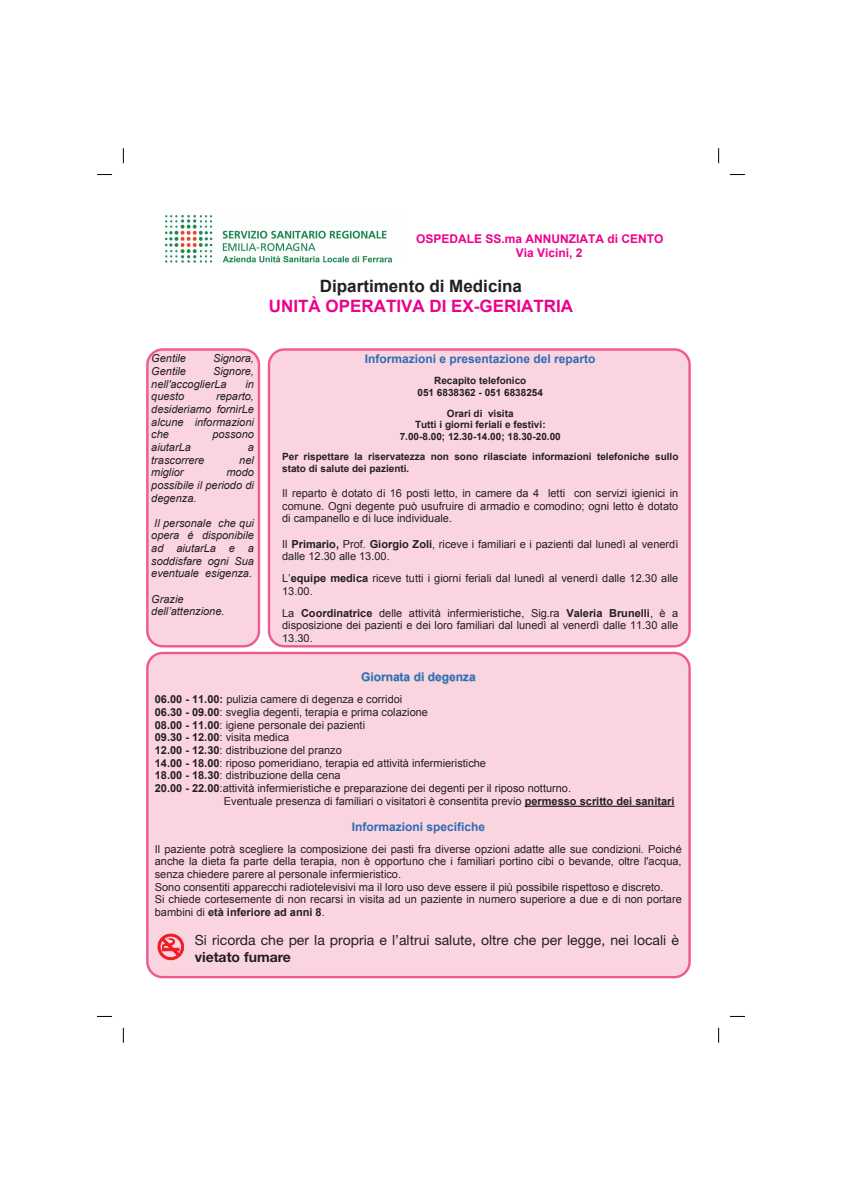
<style>
.page{position:relative;width:842px;height:1191px;background:#fff}
.page>*{position:absolute;margin:0;border:0;box-sizing:border-box;transform-origin:0 0}
.t1{font:700 17px "Arial";color:#ed028c}
.t2{font:700 17px "Arial";color:#231f20}
.t3{font:14px "Helvetica Neue";color:#231f20}
.t4{font:700 14px "Helvetica Neue";color:#231f20}
.t5{font:700 12px "Arial";color:#2c6cb5}
.t6{font:700 12px/13.8px "Arial";color:#ed028c}
.t7{font:700 12px "Arial";letter-spacing:-.02em;color:#2c6cb5}
.t8{font:11px/12.6px "Arial";color:#231f20;text-align:justify}
.t9{font:italic 11px/12.6px "Arial";color:#231f20;text-align:justify}
.t10{font:700 10px/11.5px "Arial";color:#231f20;text-align:center}
.s1{font-style:italic}
.s2{font-weight:700}
.s3{color:#c7c8ca}
</style>
<div class="page">
<svg style="left:146px;top:348px;width:114px;height:300px;background:#f9cedc"></svg>
<div style="left:146px;top:652px;width:545px;height:326px;background:#fad5e0"></div>
<div style="left:268px;top:348px;width:423px;height:300px;background:#fad5e0"></div>
<img style="left:166px;top:215px;width:226px;height:48px">
<hr style="left:525px;top:806px;width:150px;height:1px;background:#231f20">
<svg style="left:97px;top:174px;width:15px;height:1px"></svg>
<svg style="left:730px;top:174px;width:15px;height:1px"></svg>
<svg style="left:97px;top:1016px;width:15px;height:1px"></svg>
<svg style="left:730px;top:1016px;width:15px;height:1px"></svg>
<svg style="left:123px;top:148px;width:1px;height:15px"></svg>
<svg style="left:123px;top:1028px;width:1px;height:15px"></svg>
<svg style="left:718px;top:148px;width:1px;height:15px"></svg>
<svg style="left:718px;top:1028px;width:1px;height:15px"></svg>
<div style="left:154px;top:891px;width:30px;height:69px;background:#fad5e0"></div>
<p class="t6" style="left:516px;top:232px;width:149px;text-indent:-100px">OSPEDALE SS.ma ANNUNZIATA di CENTO<br>Via Vicini, 2</p>
<h1 class="t1" style="left:269px;top:296px;width:306px">UNITÀ OPERATIVA DI EX-GERIATRIA</h1>
<h1 class="t2" style="left:320px;top:277px;width:204px">Dipartimento di Medicina</h1>
<p class="t9" style="left:151px;top:352px;width:36px">Gentile</p>
<p class="t9" style="left:213px;top:352px;width:42px">Signora,</p>
<p class="t9" style="left:151px;top:365px;width:36px">Gentile</p>
<p class="t9" style="left:151px;top:365px;width:104px;text-indent:62px">Signore, nell'accoglierLa</p>
<p class="t9" style="left:245px;top:378px;width:10px">in</p>
<p class="t9" style="left:151px;top:390px;width:104px;text-indent:65px">reparto, desideriamo fornirLe alcune informazioni che</p>
<p class="t9" style="left:151px;top:390px;width:35px">questo</p>
<p class="t9" style="left:212px;top:428px;width:43px">possono</p>
<p class="t9" style="left:151px;top:441px;width:41px">aiutarLa</p>
<p class="t9" style="left:248px;top:441px;width:8px">a</p>
<p class="t9" style="left:151px;top:453px;width:55px">trascorrere</p>
<p class="t9" style="left:239px;top:453px;width:16px">nel</p>
<p class="t9" style="left:151px;top:466px;width:34px">miglior</p>
<p class="t9" style="left:151px;top:466px;width:104px;text-indent:75px">modo possibile il periodo di degenza.</p>
<p class="t9" style="left:151px;top:517px;width:104px">Il personale che qui opera é disponibile ad aiutarLa e a soddisfare ogni Sua eventuale esigenza.</p>
<p class="t9" style="left:151px;top:593px;width:75px">Grazie dell’attenzione.</p>
<p class="t5" style="left:365px;top:352px;width:232px">Informazioni e presentazione del reparto</p>
<p class="t10" style="left:417px;top:375px;width:127px">Recapito telefonico<br>051 6838362 - 051 6838254</p>
<p class="t10" style="left:400px;top:407px;width:163px">Orari di visita<br>Tutti i giorni feriali e festivi:<br>7.00-8.00; 12.30-14.00; 18.30-20.00</p>
<p class="t10" style="left:282px;top:451px;width:398px;text-align:left">Per rispettare la riservatezza non sono rilasciate informazioni telefoniche sullo stato di salute dei pazienti<span class="s1">.</span></p>
<p class="t8" style="left:282px;top:487px;width:398px">Il reparto è dotato di 16 posti letto, in camere da 4 letti con servizi igienici in comune. Ogni degente può usufruire di armadio e comodino; ogni letto è dotato di campanello e di luce individuale.</p>
<p class="t8" style="left:282px;top:537px;width:398px">Il <span class="s2">Primario,</span> Prof. <span class="s2">Giorgio Zoli</span>, riceve i familiari e i pazienti dal lunedì al venerdì dalle 12.30 alle 13.00.</p>
<p class="t8" style="left:282px;top:572px;width:398px">L’<span class="s2">equipe medica</span> riceve tutti i giorni feriali dal lunedì al venerdì dalle 12.30 alle<br>13.00.</p>
<p class="t8" style="left:282px;top:606px;width:398px">La <span class="s2">Coordinatrice</span> delle attività infermieristiche, Sig.ra <span class="s2">Valeria Brunelli</span>, è a disposizione dei pazienti e dei loro familiari dal lunedì al venerdì dalle 11.30 alle 13.30.</p>
<p class="t7" style="left:362px;top:670px;width:116px"><span class="s3">G</span>i<span class="s3">o</span>r<span class="s3">n</span>ata <span class="s3">d</span>i <span class="s3">d</span>e<span class="s3">g</span>e<span class="s3">n</span>za</p>
<p class="t8" style="left:155px;top:693px;width:249px"><span class="s2">06.00 - 11.00:</span> pulizia camere di degenza e corridoi</p>
<p class="t8" style="left:155px;top:706px;width:275px"><span class="s2">06.30 - 09.00</span>: sveglia degenti, terapia e prima colazione</p>
<p class="t8" style="left:155px;top:719px;width:212px"><span class="s2">08.00 - 11.00</span>: igiene personale dei pazienti</p>
<p class="t8" style="left:155px;top:731px;width:136px"><span class="s2">09.30 - 12.00</span>: visita medica</p>
<p class="t8" style="left:155px;top:744px;width:189px"><span class="s2">12.00 - 12.30</span>: distribuzione del pranzo</p>
<p class="t8" style="left:155px;top:756px;width:333px"><span class="s2">14.00 - 18.00</span>: riposo pomeridiano, terapia ed attività infermieristiche</p>
<p class="t8" style="left:155px;top:769px;width:187px"><span class="s2">18.00 - 18.30</span>: distribuzione della cena</p>
<p class="t8" style="left:155px;top:782px;width:418px"><span class="s2">20.00 - 22.00</span>:attività infermieristiche e preparazione dei degenti per il riposo notturno.</p>
<p class="t8" style="left:224px;top:794px;width:452px">Eventuale presenza di familiari o visitatori è consentita previo <span class="s2">permesso scritto dei sanitari</span></p>
<p class="t5" style="left:352px;top:820px;width:135px">Informazioni specifiche</p>
<p class="t8" style="left:155px;top:843px;width:529px">Il paziente potrà scegliere la composizione dei pasti fra diverse opzioni adatte alle sue condizioni. Poiché anche la dieta fa parte della terapia, non è opportuno che i familiari portino cibi o bevande, oltre l'acqua, senza chiedere parere al personale infermieristico.</p>
<p class="t8" style="left:155px;top:893px;width:529px">Si chiede cortesemente di non recarsi in visita ad un paziente in numero superiore a due e di non portare bambini di <span class="s2">età inferiore ad anni 8</span>.</p>
<p class="t8" style="left:155px;top:881px;width:510px">Sono consentiti apparecchi radiotelevisivi ma il loro uso deve essere il più possibile rispettoso e discreto.</p>
<p class="t3" style="left:195px;top:935px;width:486px">Si ricorda che per la propria e l’altrui salute, oltre che per legge, nei locali è</p>
<p class="t4" style="left:195px;top:952px;width:98px">vietato fumare</p>
</div>
